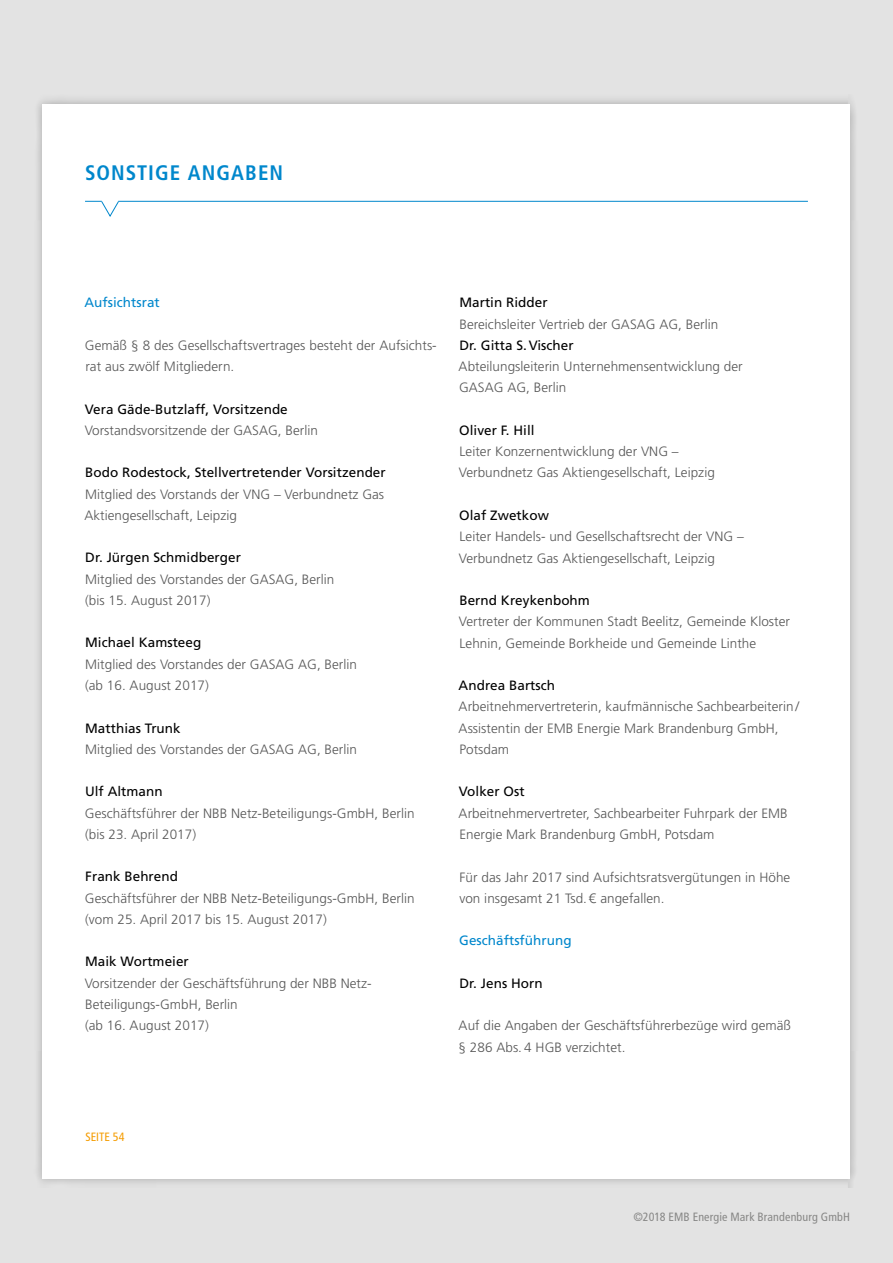
<style>
.page{position:relative;width:893px;height:1263px;background:#e3e3e3}
.page>*{position:absolute;margin:0;border:0;box-sizing:border-box;transform-origin:0 0}
.t1{font:700 condensed 21px "Frutiger";letter-spacing:.05em;color:#0087cc}
.t2{font:300 13.5px/21.3px "Frutiger";letter-spacing:.005em;color:#565656}
.t3{font:13.5px "Frutiger";letter-spacing:.005em;color:#000}
.t4{font:13.5px "Frutiger";letter-spacing:.005em;color:#0087cc}
.t5{font:condensed 12px "Frutiger";letter-spacing:.01em;color:#878786}
.t6{font:condensed 12px "Frutiger";color:#f59c00}
.s1{font-family:"Avenir Next";font-weight:400}
</style>
<div class="page">
<div style="left:33px;top:95px;width:827px;height:1093px;background:#000;opacity:.25"></div>
<div style="left:43px;top:104px;width:807px;height:1075px;background:#fff"></div>
<svg style="left:85px;top:201px;width:34px;height:16px"></svg>
<hr style="left:118px;top:201px;width:690px;height:1px;background:#0087cc">
<h1 class="t1" style="left:85px;top:160px;width:200px">SONSTIGE ANGABEN</h1>
<p class="t4" style="left:84px;top:295px;width:77px">Aufsichtsrat</p>
<p class="t2" style="left:85px;top:334px;width:353px">Gemäß § 8 des Gesellschaftsvertrages besteht der Aufsichts&shy;rat aus zwölf Mitgliedern.</p>
<p class="t3" style="left:85px;top:401px;width:205px">Vera Gäde-Butzlaff, Vorsitzende</p>
<p class="t2" style="left:85px;top:419px;width:235px">Vorstandsvorsitzende der GASAG, Berlin</p>
<p class="t3" style="left:85px;top:465px;width:302px">Bodo Rodestock, Stellvertretender Vorsitzender</p>
<p class="t2" style="left:84px;top:483px;width:301px">Mitglied des Vorstands der VNG – Verbundnetz Gas<br>Aktiengesellschaft, Leipzig</p>
<p class="t3" style="left:85px;top:550px;width:157px">Dr. Jürgen Schmidberger</p>
<p class="t2" style="left:85px;top:568px;width:251px">Mitglied des Vorstandes der GASAG, Berlin (bis 15. August 2017)</p>
<p class="t3" style="left:85px;top:635px;width:118px">Michael Kamsteeg</p>
<p class="t2" style="left:85px;top:653px;width:273px">Mitglied des Vorstandes der GASAG AG, Berlin (ab 16. August 2017)</p>
<p class="t3" style="left:85px;top:720px;width:97px">Matthias Trunk</p>
<p class="t2" style="left:85px;top:738px;width:273px">Mitglied des Vorstandes der GASAG AG, Berlin</p>
<p class="t3" style="left:85px;top:784px;width:79px">Ulf Altmann</p>
<p class="t2" style="left:85px;top:802px;width:331px">Geschäftsführer der NBB Netz-Beteiligungs-GmbH, Berlin (bis 23. April 2017)</p>
<p class="t3" style="left:85px;top:869px;width:94px">Frank Behrend</p>
<p class="t2" style="left:85px;top:887px;width:331px">Geschäftsführer der NBB Netz-Beteiligungs-GmbH, Berlin (vom 25. April 2017 bis 15. August 2017)</p>
<p class="t3" style="left:85px;top:954px;width:105px">Maik Wortmeier</p>
<p class="t2" style="left:85px;top:972px;width:288px">Vorsitzender der Geschäftsführung der NBB Netz-<br>Beteiligungs-GmbH, Berlin<br>(ab 16. August 2017)</p>
<p class="t3" style="left:459px;top:295px;width:90px">Martin Ridder</p>
<p class="t2" style="left:459px;top:313px;width:260px">Bereichsleiter Vertrieb der GASAG AG, Berlin</p>
<p class="t3" style="left:459px;top:337px;width:116px">Dr. Gitta S.Vischer</p>
<p class="t2" style="left:459px;top:356px;width:286px">Abteilungsleiterin Unternehmensentwicklung der<br>GASAG AG, Berlin</p>
<p class="t3" style="left:459px;top:422px;width:77px">Oliver F. Hill</p>
<p class="t2" style="left:459px;top:441px;width:257px">Leiter Konzernentwicklung der VNG –<br>Verbundnetz Gas Aktiengesellschaft, Leipzig</p>
<p class="t3" style="left:459px;top:507px;width:91px">Olaf Zwetkow</p>
<p class="t2" style="left:459px;top:526px;width:287px">Leiter Handels- und Gesellschaftsrecht der VNG –<br>Verbundnetz Gas Aktiengesellschaft, Leipzig</p>
<p class="t3" style="left:459px;top:592px;width:132px">Bernd Kreykenbohm</p>
<p class="t2" style="left:459px;top:611px;width:333px">Vertreter der Kommunen Stadt Beelitz, Gemeinde Kloster<br>Lehnin, Gemeinde Borkheide und Gemeinde Linthe</p>
<p class="t3" style="left:459px;top:677px;width:98px">Andrea Bartsch</p>
<p class="t2" style="left:459px;top:696px;width:342px">Arbeitnehmervertreterin, kaufmännische Sachbearbeiterin/<br>Assistentin der EMB Energie Mark Brandenburg GmbH,<br>Potsdam</p>
<p class="t3" style="left:459px;top:784px;width:67px">Volker Ost</p>
<p class="t2" style="left:459px;top:802px;width:331px">Arbeitnehmervertreter, Sachbearbeiter Fuhrpark der EMB<br>Energie Mark Brandenburg GmbH, Potsdam</p>
<p class="t2" style="left:459px;top:866px;width:332px">Für das Jahr 2017 sind Aufsichtsratsvergütungen in Höhe von insgesamt 21 Tsd.<span class="s1">€</span> angefallen.</p>
<p class="t4" style="left:459px;top:933px;width:114px">Geschäftsführung</p>
<p class="t3" style="left:459px;top:975px;width:85px">Dr. Jens Horn</p>
<p class="t2" style="left:459px;top:1015px;width:334px">Auf die Angaben der Geschäftsführerbezüge wird gemäß § 286 Abs. 4 HGB verzichtet.</p>
<p class="t6" style="left:85px;top:1129px;width:41px">SEITE 54</p>
<p class="t5" style="left:633px;top:1210px;width:218px">©2018 EMB Energie Mark Brandenburg GmbH</p>
</div>
